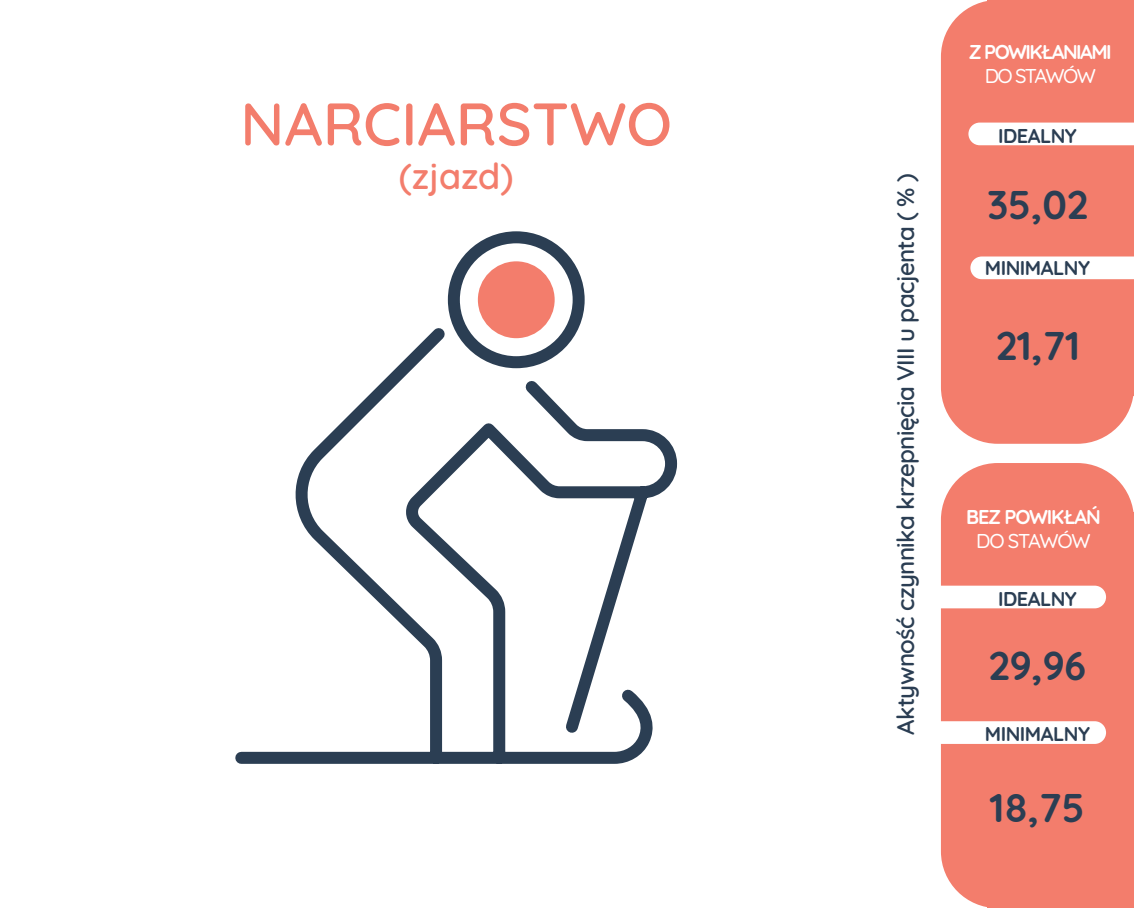
<style>
.page{position:relative;width:1134px;height:908px;background:#fff}
.page>*{position:absolute;margin:0;border:0;box-sizing:border-box;transform-origin:0 0}
.t1{font:600 60px "Quicksand";color:#f37d6c}
.t2{font:700 40px "Quicksand";color:#2b3e53}
.t3{font:600 36px "Quicksand";color:#f37d6c}
.t4{font:600 24px "Quicksand";letter-spacing:-.025em;color:#2b3e53}
.t5{font:700 20px "Quicksand";letter-spacing:-.025em;color:#2b3e53}
.t6{font:700 20px "Quicksand";letter-spacing:-.08em;color:#fff}
.t7{font:700 20px "Quicksand";letter-spacing:-.06em;color:#fff}
.t8{font:500 20px "Quicksand";letter-spacing:-.06em;color:#fff}
.t9{font:500 20px "Quicksand";letter-spacing:-.08em;color:#fff}
</style>
<div class="page">
<div style="left:941px;top:463px;width:193px;height:444px;background:#f37d6c;border-radius:57px"></div>
<div style="left:941px;top:0;width:193px;height:443px;background:#f37d6c;border-radius:57px"></div>
<div style="left:970px;top:256px;width:164px;height:23px;background:#fff"></div>
<div style="left:968px;top:122px;width:166px;height:23px;background:#fff"></div>
<div style="left:914px;top:585px;width:192px;height:23px;background:#fff;border-radius:11px"></div>
<div style="left:914px;top:721px;width:192px;height:22px;background:#fff;border-radius:11px"></div>
<div style="left:448px;top:231px;width:137px;height:137px;border:12px solid #2b3e53;border-radius:50%"></div>
<div style="left:478px;top:261px;width:77px;height:77px;background:#f37d6c;border-radius:50%"></div>
<svg style="left:235px;top:317px;width:443px;height:447px"></svg>
<p class="t1" style="left:240px;top:78px;width:433px">NARCIARSTWO</p>
<p class="t3" style="left:399px;top:148px;width:116px">(zjazd)</p>
<p class="t4" style="left:887px;top:734px;width:563px;rotate:-90deg">Aktywność czynnika krzepnięcia VIII u pacjenta ( % )</p>
<p class="t6" style="left:969px;top:36px;width:144px">Z POWIKŁANIAMI</p>
<p class="t9" style="left:985px;top:60px;width:113px">DO STAWÓW</p>
<p class="t5" style="left:998px;top:120px;width:80px">IDEALNY</p>
<h2 class="t2" style="left:987px;top:174px;width:103px">35,02</h2>
<p class="t5" style="left:985px;top:252px;width:107px">MINIMALNY</p>
<h2 class="t2" style="left:996px;top:315px;width:86px">21,71</h2>
<p class="t7" style="left:966px;top:501px;width:136px">BEZ POWIKŁAŃ</p>
<p class="t8" style="left:976px;top:525px;width:116px">DO STAWÓW</p>
<p class="t5" style="left:998px;top:582px;width:80px">IDEALNY</p>
<h2 class="t2" style="left:988px;top:634px;width:100px">29,96</h2>
<p class="t5" style="left:985px;top:718px;width:107px">MINIMALNY</p>
<h2 class="t2" style="left:990px;top:776px;width:97px">18,75</h2>
</div>
